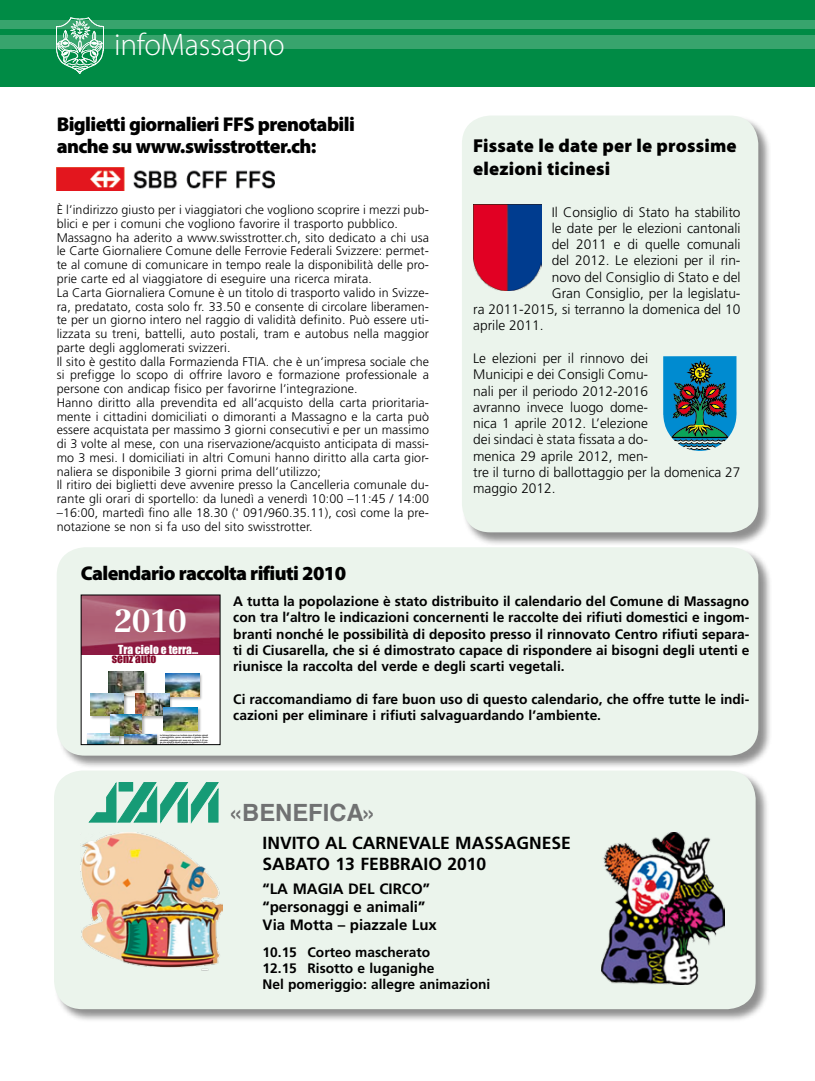
<style>
.page{position:relative;width:815px;height:1081px;background:#fff}
.page>*{position:absolute;margin:0;border:0;box-sizing:border-box;transform-origin:0 0}
.t1{font:700 31.62px "Centennial";color:#fff}
.t2{font:300 31.25px "Myriad Pro";letter-spacing:-.01em;color:#fff}
.t3{font:700 23.75px "Helvetica";color:#707172}
.t4{font:900 20px/22.5px "Myriad Pro";letter-spacing:-.03em;color:#000}
.t5{font:900 18.75px/22.5px "Myriad Pro";letter-spacing:.01em;color:#000}
.t6{font:700 17.5px/21px "Frutiger";color:#000}
.t7{font:700 15px/18px "Frutiger";color:#000}
.t8{font:700 13.75px/16.2px "Frutiger";color:#000}
.t9{font:300 13.75px/16.2px "Frutiger";color:#000}
.t10{font:300 12.5px/13.8px "Frutiger";letter-spacing:.01em;color:#000}
.t11{font:11.38px "Impact";color:#fff}
.t12{font:11.38px "Impact";color:#84092b}
.t13{font:500 condensed 2.25px/2.4px "Franklin Gothic";letter-spacing:-.01em;color:#000;text-align:justify}
</style>
<div class="page">
<div style="left:0;top:0;width:815px;height:87px;background:#008b45"></div>
<img style="left:57px;top:18px;width:47px;height:55px">
<div style="left:0;top:35px;width:815px;height:14px;background:#38a46d"></div>
<div style="left:0;top:20px;width:815px;height:8px;background:#38a46d"></div>
<img style="left:57px;top:168px;width:217px;height:22px">
<div style="left:57px;top:547px;width:715px;height:223px;background:#000;opacity:.44"></div>
<div style="left:57px;top:547px;width:701px;height:208px;background:#ebf4ec;border-radius:28px"></div>
<div style="left:81px;top:595px;width:139px;height:149px;background:#fff"></div>
<div style="left:108px;top:671px;width:39px;height:28px;background:#000;opacity:.3"></div>
<img style="left:108px;top:671px;width:36px;height:24px">
<div style="left:165px;top:673px;width:38px;height:28px;background:#000;opacity:.3"></div>
<img style="left:166px;top:673px;width:33px;height:24px">
<div style="left:135px;top:693px;width:38px;height:26px;background:#000;opacity:.3"></div>
<img style="left:136px;top:693px;width:33px;height:22px">
<div style="left:86px;top:733px;width:37px;height:11px;background:#000;opacity:.3"></div>
<img style="left:87px;top:734px;width:32px;height:9px">
<div style="left:90px;top:693px;width:38px;height:27px;background:#000;opacity:.3"></div>
<img style="left:91px;top:694px;width:33px;height:22px">
<div style="left:109px;top:714px;width:37px;height:25px;background:#000;opacity:.3"></div>
<img style="left:110px;top:714px;width:32px;height:22px">
<div style="left:163px;top:707px;width:39px;height:27px;background:#000;opacity:.3"></div>
<img style="left:164px;top:707px;width:34px;height:23px">
<div style="left:123px;top:733px;width:37px;height:11px;background:#000;opacity:.3"></div>
<img style="left:124px;top:734px;width:32px;height:9px">
<img style="left:83px;top:597px;width:135px;height:57px">
<div style="left:54px;top:770px;width:716px;height:253px;background:#000;opacity:.44"></div>
<div style="left:54px;top:770px;width:702px;height:239px;background:#ebf4ec;border-radius:28px"></div>
<svg style="left:89px;top:782px;width:130px;height:41px"></svg>
<div style="left:119px;top:782px;width:14px;height:9px;background:#169b76"></div>
<img style="left:81px;top:832px;width:142px;height:139px">
<img style="left:601px;top:832px;width:123px;height:153px">
<div style="left:462px;top:116px;width:310px;height:430px;background:#000;opacity:.44"></div>
<div style="left:462px;top:116px;width:296px;height:416px;background:#ebf4ec;border-radius:28px"></div>
<svg style="left:663px;top:356px;width:74px;height:95px;background:#337b93"></svg>
<img style="left:473px;top:205px;width:68px;height:86px">
<h2 class="t2" style="left:114px;top:28px;width:172px">infoMassagno</h2>
<h3 class="t4" style="left:57px;top:113px;width:300px">Biglietti giornalieri FFS prenotabili anche su www.swisstrotter.ch:</h3>
<p class="t10" style="left:57px;top:203px;width:374px">È l’indirizzo giusto per i viaggiatori che vogliono scoprire i mezzi pub&shy;blici e per i comuni che vogliono favorire il trasporto pubblico.<br>Massagno ha aderito a www.swisstrotter.ch, sito dedicato a chi usa le Carte Giornaliere Comune delle Ferrovie Federali Svizzere: permet&shy;te al comune di comunicare in tempo reale la disponibilità delle pro&shy;prie carte ed al viaggiatore di eseguire una ricerca mirata.<br>La Carta Giornaliera Comune è un titolo di trasporto valido in Svizze&shy;ra, predatato, costa solo fr. 33.50 e consente di circolare liberamen&shy;te per un giorno intero nel raggio di validità definito. Può essere uti&shy;lizzata su treni, battelli, auto postali, tram e autobus nella maggior parte degli agglomerati svizzeri.<br>Il sito è gestito dalla Formazienda FTIA. che è un’impresa sociale che si prefigge lo scopo di offrire lavoro e formazione professionale a persone con andicap fisico per favorirne l’integrazione.<br>Hanno diritto alla prevendita ed all’acquisto della carta prioritaria&shy;mente i cittadini domiciliati o dimoranti a Massagno e la carta può essere acquistata per massimo 3 giorni consecutivi e per un massimo di 3 volte al mese, con una riservazione/acquisto anticipata di massi&shy;mo 3 mesi. I domiciliati in altri Comuni hanno diritto alla carta gior&shy;naliera se disponibile 3 giorni prima dell’utilizzo;<br>Il ritiro dei biglietti deve avvenire presso la Cancelleria comunale du&shy;rante gli orari di sportello: da lunedì a venerdì 10:00 –11:45 / 14:00 –16:00, martedì fino alle 18.30 (' 091/960.35.11), così come la pre&shy;notazione se non si fa uso del sito swisstrotter.</p>
<h3 class="t4" style="left:81px;top:562px;width:267px">Calendario raccolta rifiuti 2010</h3>
<h3 class="t5" style="left:473px;top:135px;width:265px">Fissate le date per le prossime elezioni ticinesi</h3>
<p class="t9" style="left:552px;top:204px;width:190px">Il Consiglio di Stato ha stabilito</p>
<p class="t9" style="left:552px;top:220px;width:190px">le date per le elezioni cantonali</p>
<p class="t9" style="left:552px;top:236px;width:190px">del 2011 e di quelle comunali</p>
<p class="t9" style="left:552px;top:253px;width:190px">del 2012. Le elezioni per il rin-</p>
<p class="t9" style="left:552px;top:269px;width:190px">novo del Consiglio di Stato e del</p>
<p class="t9" style="left:552px;top:285px;width:190px">Gran Consiglio, per la legislatu-</p>
<p class="t9" style="left:473px;top:301px;width:269px">ra 2011-2015, si terranno la domenica del 10</p>
<p class="t9" style="left:473px;top:318px;width:72px">aprile 2011.</p>
<p class="t9" style="left:473px;top:350px;width:269px">Le elezioni per il rinnovo dei<br>Municipi e dei Consigli Comu-<br>nali per il periodo 2012-2016<br>avranno invece luogo dome-<br>nica 1 aprile 2012. L’elezione<br>dei sindaci è stata fissata a do-<br>menica 29 aprile 2012, men-<br>tre il turno di ballottaggio per la domenica 27 maggio 2012.</p>
<h1 class="t1" style="left:114px;top:602px;width:75px">2010</h1>
<p class="t11" style="left:118px;top:641px;width:82px">Tra cielo e terra...</p>
<p class="t12" style="left:112px;top:650px;width:46px">senz'auto</p>
<p class="t13" style="left:160px;top:734px;width:50px">La Svizzera italiana è un territorio ricco di bellezze naturali e paesaggistiche, spesso sconosciute o ignorate. Questo calendario suggerisce ogni mese una scoperta. Il «fil rou&shy;ge» che collega le diverse proposte è la possibilità di gode-</p>
<p class="t8" style="left:233px;top:593px;width:518px;text-align:justify">A tutta la popolazione è stato distribuito il calendario del Comune di Massagno con tra l’altro le indicazioni concernenti le raccolte dei rifiuti domestici e ingom&shy;branti nonché le possibilità di deposito presso il rinnovato Centro rifiuti separa&shy;ti di Ciusarella, che si é dimostrato capace di rispondere ai bisogni degli utenti e riunisce la raccolta del verde e degli scarti vegetali.</p>
<p class="t8" style="left:233px;top:691px;width:518px">Ci raccomandiamo di fare buon uso di questo calendario, che offre tutte le indi&shy;cazioni per eliminare i rifiuti salvaguardando l’ambiente.</p>
<h3 class="t3" style="left:229px;top:793px;width:149px">«BENEFICA»</h3>
<h3 class="t6" style="left:263px;top:832px;width:310px">INVITO AL CARNEVALE MASSAGNESE<br>SABATO 13 FEBBRAIO 2010</h3>
<p class="t7" style="left:263px;top:879px;width:176px">“LA MAGIA DEL CIRCO” “personaggi e animali”<br>Via Motta – piazzale Lux</p>
<p class="t8" style="left:263px;top:944px;width:229px">10.15 Corteo mascherato<br>12.15 Risotto e luganighe<br>Nel pomeriggio: allegre animazioni</p>
</div>
